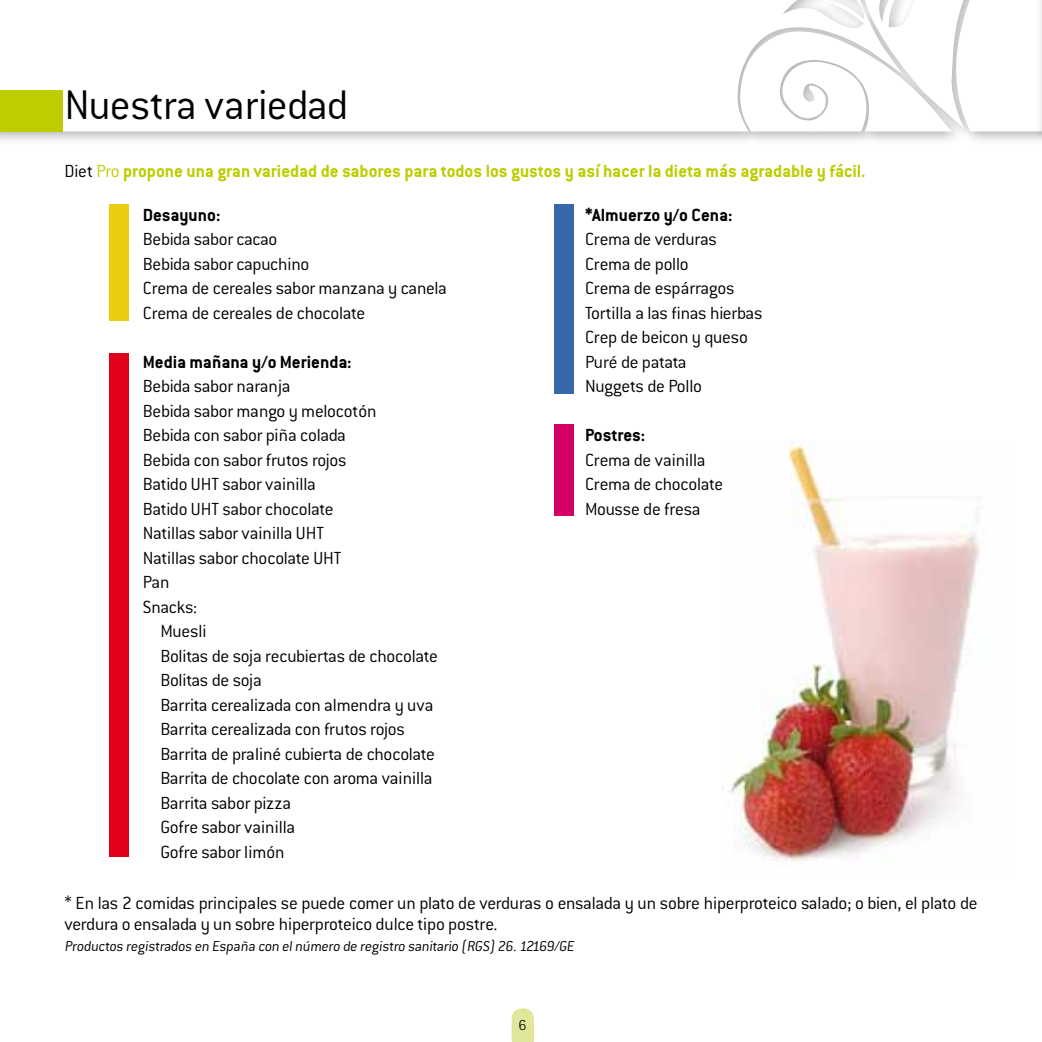
<style>
.page{position:relative;width:1042px;height:1042px;background:#fff}
.page>*{position:absolute;margin:0;border:0;box-sizing:border-box;transform-origin:0 0}
.t1{font:300 45.5px "Conduit ITC";letter-spacing:-.015em;color:#000}
.t2{font:300 19.25px/24.5px "Conduit ITC";letter-spacing:-.015em;color:#000}
.t3{font:700 19.25px "Conduit ITC";color:#bdcd00}
.t4{font:700 19.25px "Conduit ITC";color:#000}
.t5{font:300 15.75px "Conduit ITC";color:#000}
.t6{font:300 15.75px "Rotis Sans Serif";color:#000}
.s1{font-weight:300;color:#000}
.s2{font-weight:300}
</style>
<div class="page">
<svg style="left:512px;top:1008px;width:22px;height:34px"></svg>
<img style="left:722px;top:444px;width:258px;height:417px">
<div style="left:0;top:0;width:1042px;height:145px;background:#000;opacity:.3"></div>
<svg style="left:0;top:0;width:1034px;height:131px"></svg>
<div style="left:0;top:90px;width:62px;height:41px;background:#bdcd00"></div>
<div style="left:109px;top:204px;width:20px;height:117px;background:#e8cc10"></div>
<div style="left:554px;top:204px;width:20px;height:190px;background:#3767ab"></div>
<div style="left:554px;top:425px;width:20px;height:91px;background:#d50066"></div>
<div style="left:109px;top:353px;width:20px;height:503px;background:#e1001a"></div>
<div style="left:1034px;top:0;width:8px;height:145px;background:#f8f8f8"></div>
<h1 class="t1" style="left:64px;top:80px;width:285px">Nuestra variedad</h1>
<p class="t3" style="left:64px;top:160px;width:803px"><span class="s1">Diet</span> <span class="s2">Pro</span> propone una gran variedad de sabores para todos los gustos y así hacer la dieta más agradable y fácil.</p>
<p class="t4" style="left:143px;top:203px;width:79px">Desayuno:</p>
<p class="t2" style="left:143px;top:227px;width:306px">Bebida sabor cacao<br>Bebida sabor capuchino<br>Crema de cereales sabor manzana y canela<br>Crema de cereales de chocolate</p>
<p class="t4" style="left:143px;top:350px;width:210px">Media mañana y/o Merienda:</p>
<p class="t2" style="left:143px;top:374px;width:149px">Bebida sabor naranja</p>
<p class="t2" style="left:143px;top:398px;width:235px">Bebida sabor mango y melocotón</p>
<p class="t2" style="left:143px;top:423px;width:204px">Bebida con sabor piña colada</p>
<p class="t2" style="left:143px;top:447px;width:205px">Bebida con sabor frutos rojos</p>
<p class="t2" style="left:143px;top:472px;width:175px">Batido UHT sabor vainilla</p>
<p class="t2" style="left:143px;top:496px;width:192px">Batido UHT sabor chocolate</p>
<p class="t2" style="left:143px;top:521px;width:183px">Natillas sabor vainilla UHT</p>
<p class="t2" style="left:143px;top:545px;width:200px">Natillas sabor chocolate UHT</p>
<p class="t2" style="left:143px;top:570px;width:28px">Pan</p>
<p class="t2" style="left:143px;top:594px;width:56px">Snacks:</p>
<p class="t2" style="left:160px;top:619px;width:48px">Muesli</p>
<p class="t2" style="left:160px;top:643px;width:279px">Bolitas de soja recubiertas de chocolate</p>
<p class="t2" style="left:160px;top:668px;width:103px">Bolitas de soja</p>
<p class="t2" style="left:160px;top:692px;width:274px">Barrita cerealizada con almendra y uva</p>
<p class="t2" style="left:160px;top:717px;width:246px">Barrita cerealizada con frutos rojos</p>
<p class="t2" style="left:160px;top:741px;width:276px">Barrita de praliné cubierta de chocolate</p>
<p class="t2" style="left:160px;top:766px;width:274px">Barrita de chocolate con aroma vainilla</p>
<p class="t2" style="left:160px;top:790px;width:132px">Barrita sabor pizza</p>
<p class="t2" style="left:160px;top:815px;width:136px">Gofre sabor vainilla</p>
<p class="t2" style="left:160px;top:839px;width:126px">Gofre sabor limón</p>
<p class="t4" style="left:585px;top:203px;width:149px">*Almuerzo y/o Cena:</p>
<p class="t2" style="left:585px;top:227px;width:179px">Crema de verduras<br>Crema de pollo<br>Crema de espárragos<br>Tortilla a las finas hierbas<br>Crep de beicon y queso<br>Puré de patata<br>Nuggets de Pollo</p>
<p class="t4" style="left:585px;top:424px;width:62px">Postres:</p>
<p class="t2" style="left:585px;top:448px;width:140px">Crema de vainilla<br>Crema de chocolate<br>Mousse de fresa</p>
<p class="t2" style="left:64px;top:892px;width:914px;line-height:21px">* En las 2 comidas principales se puede comer un plato de verduras o ensalada y un sobre hiperproteico salado; o bien, el plato de verdura o ensalada y un sobre hiperproteico dulce tipo postre.</p>
<p class="t5" style="left:64px;top:937px;width:513px">Productos registrados en España con elnúmero de registro sanitario (RGS) 26.12169/GE</p>
<p class="t6" style="left:518px;top:1015px;width:9px">67</p>
</div>
